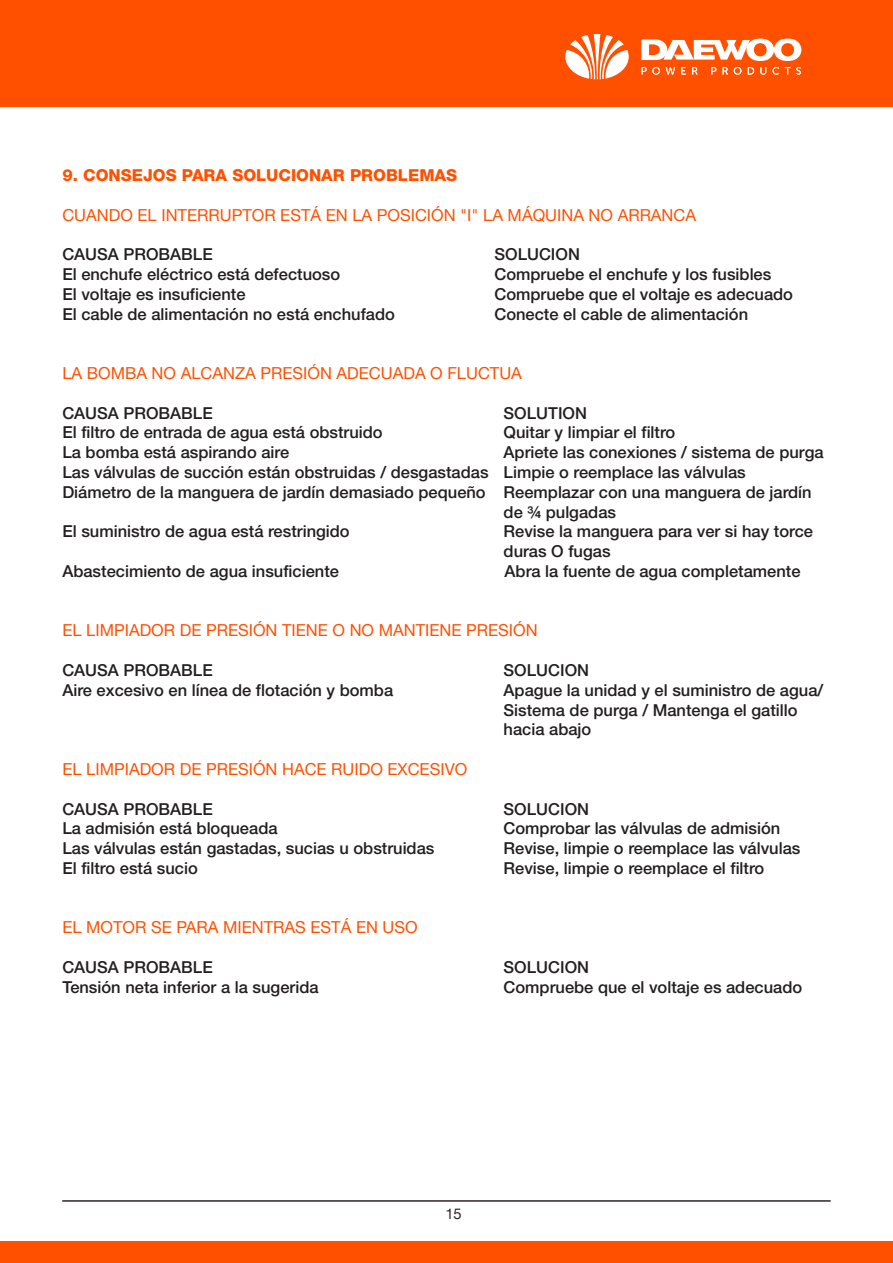
<style>
.page{position:relative;width:893px;height:1263px;background:#fff}
.page>*{position:absolute;margin:0;border:0;box-sizing:border-box;transform-origin:0 0}
.t1{font:500 16.5px/19.8px "Helvetica Neue";color:#231f20}
.t2{font:16.5px "Helvetica Neue";color:#ff5000}
.t3{font:800 16.5px "Helvetica Neue";color:#ff5000}
.t4{font:14.7px "Helvetica Neue";color:#2f2429}
</style>
<div class="page">
<div style="left:0;top:0;width:893px;height:106px;background:#ff5000"></div>
<div style="left:0;top:1242px;width:893px;height:21px;background:#ff5000"></div>
<svg style="left:565px;top:34px;width:64px;height:45px"></svg>
<svg style="left:641px;top:38px;width:160px;height:23px"></svg>
<svg style="left:641px;top:67px;width:19px;height:8px"></svg>
<svg style="left:666px;top:67px;width:9px;height:8px"></svg>
<svg style="left:681px;top:67px;width:5px;height:8px"></svg>
<svg style="left:692px;top:67px;width:6px;height:8px"></svg>
<svg style="left:711px;top:67px;width:5px;height:8px"></svg>
<svg style="left:723px;top:67px;width:5px;height:8px"></svg>
<svg style="left:734px;top:67px;width:7px;height:8px"></svg>
<svg style="left:748px;top:67px;width:6px;height:8px"></svg>
<svg style="left:760px;top:67px;width:6px;height:8px"></svg>
<svg style="left:772px;top:67px;width:29px;height:8px"></svg>
<hr style="left:62px;top:1200px;width:769px;height:2px;background:#2f2429">
<p class="t3" style="left:62px;top:165px;width:396px">9. CONSEJOS PARA SOLUCIONAR PROBLEMAS</p>
<p class="t2" style="left:62px;top:205px;width:635px">CUANDO EL INTERRUPTOR ESTÁ EN LA POSICIÓN "I" LA MÁQUINA NO ARRANCA</p>
<p class="t1" style="left:62px;top:244px;width:152px">CAUSA PROBABLE</p>
<p class="t1" style="left:494px;top:244px;width:87px">SOLUCION</p>
<p class="t1" style="left:62px;top:264px;width:279px">El enchufe eléctrico está defectuoso</p>
<p class="t1" style="left:494px;top:264px;width:278px">Compruebe el enchufe y los fusibles</p>
<p class="t1" style="left:62px;top:284px;width:185px">El voltaje es insuficiente</p>
<p class="t1" style="left:494px;top:284px;width:300px">Compruebe que el voltaje es adecuado</p>
<p class="t1" style="left:62px;top:304px;width:334px">El cable de alimentación no está enchufado</p>
<p class="t1" style="left:494px;top:304px;width:255px">Conecte el cable de alimentación</p>
<p class="t2" style="left:62px;top:363px;width:461px">LA BOMBA NO ALCANZA PRESIÓN ADECUADA O FLUCTUA</p>
<p class="t1" style="left:62px;top:403px;width:152px">CAUSA PROBABLE</p>
<p class="t1" style="left:504px;top:403px;width:85px">SOLUTION</p>
<p class="t1" style="left:62px;top:422px;width:322px">El filtro de entrada de agua está obstruido</p>
<p class="t1" style="left:504px;top:422px;width:173px">Quitar y limpiar el filtro</p>
<p class="t1" style="left:62px;top:442px;width:228px">La bomba está aspirando aire</p>
<p class="t1" style="left:504px;top:442px;width:322px">Apriete las conexiones / sistema de purga</p>
<p class="t1" style="left:62px;top:462px;width:685px">Las válvulas de succión están obstruidas / desgastadas Limpie o reemplace las válvulas</p>
<p class="t1" style="left:62px;top:482px;width:751px">Diámetro de la manguera de jardín demasiado pequeño Reemplazar con una manguera de jardín</p>
<p class="t1" style="left:504px;top:502px;width:114px">de ¾ pulgadas</p>
<p class="t1" style="left:62px;top:521px;width:289px">El suministro de agua está restringido</p>
<p class="t1" style="left:504px;top:521px;width:311px">Revise la manguera para ver si hay torce duras O fugas</p>
<p class="t1" style="left:62px;top:561px;width:278px">Abastecimiento de agua insuficiente</p>
<p class="t1" style="left:505px;top:561px;width:297px">Abra la fuente de agua completamente</p>
<p class="t2" style="left:62px;top:621px;width:477px">EL LIMPIADOR DE PRESIÓN TIENE O NO MANTIENE PRESIÓN</p>
<p class="t1" style="left:62px;top:660px;width:152px">CAUSA PROBABLE</p>
<p class="t1" style="left:504px;top:660px;width:87px">SOLUCION</p>
<p class="t1" style="left:62px;top:680px;width:332px">Aire excesivo en línea de flotación y bomba</p>
<p class="t1" style="left:504px;top:680px;width:321px">Apague la unidad y el suministro de agua/<br>Sistema de purga / Mantenga el gatillo hacia abajo</p>
<p class="t2" style="left:62px;top:759px;width:406px">EL LIMPIADOR DE PRESIÓN HACE RUIDO EXCESIVO</p>
<p class="t1" style="left:62px;top:799px;width:152px">CAUSA PROBABLE</p>
<p class="t1" style="left:504px;top:799px;width:87px">SOLUCION</p>
<p class="t1" style="left:62px;top:818px;width:217px">La admisión está bloqueada</p>
<p class="t1" style="left:504px;top:818px;width:278px">Comprobar las válvulas de admisión</p>
<p class="t1" style="left:62px;top:838px;width:374px">Las válvulas están gastadas, sucias u obstruidas</p>
<p class="t1" style="left:504px;top:838px;width:298px">Revise, limpie o reemplace las válvulas</p>
<p class="t1" style="left:62px;top:858px;width:137px">El filtro está sucio</p>
<p class="t1" style="left:504px;top:858px;width:262px">Revise, limpie o reemplace el filtro</p>
<p class="t2" style="left:62px;top:918px;width:357px">EL MOTOR SE PARA MIENTRAS ESTÁ EN USO</p>
<p class="t1" style="left:62px;top:957px;width:152px">CAUSA PROBABLE</p>
<p class="t1" style="left:504px;top:957px;width:87px">SOLUCION</p>
<p class="t1" style="left:62px;top:977px;width:258px">Tensión neta inferior a la sugerida</p>
<p class="t1" style="left:504px;top:977px;width:300px">Compruebe que el voltaje es adecuado</p>
<p class="t4" style="left:445px;top:1205px;width:18px">15</p>
</div>
